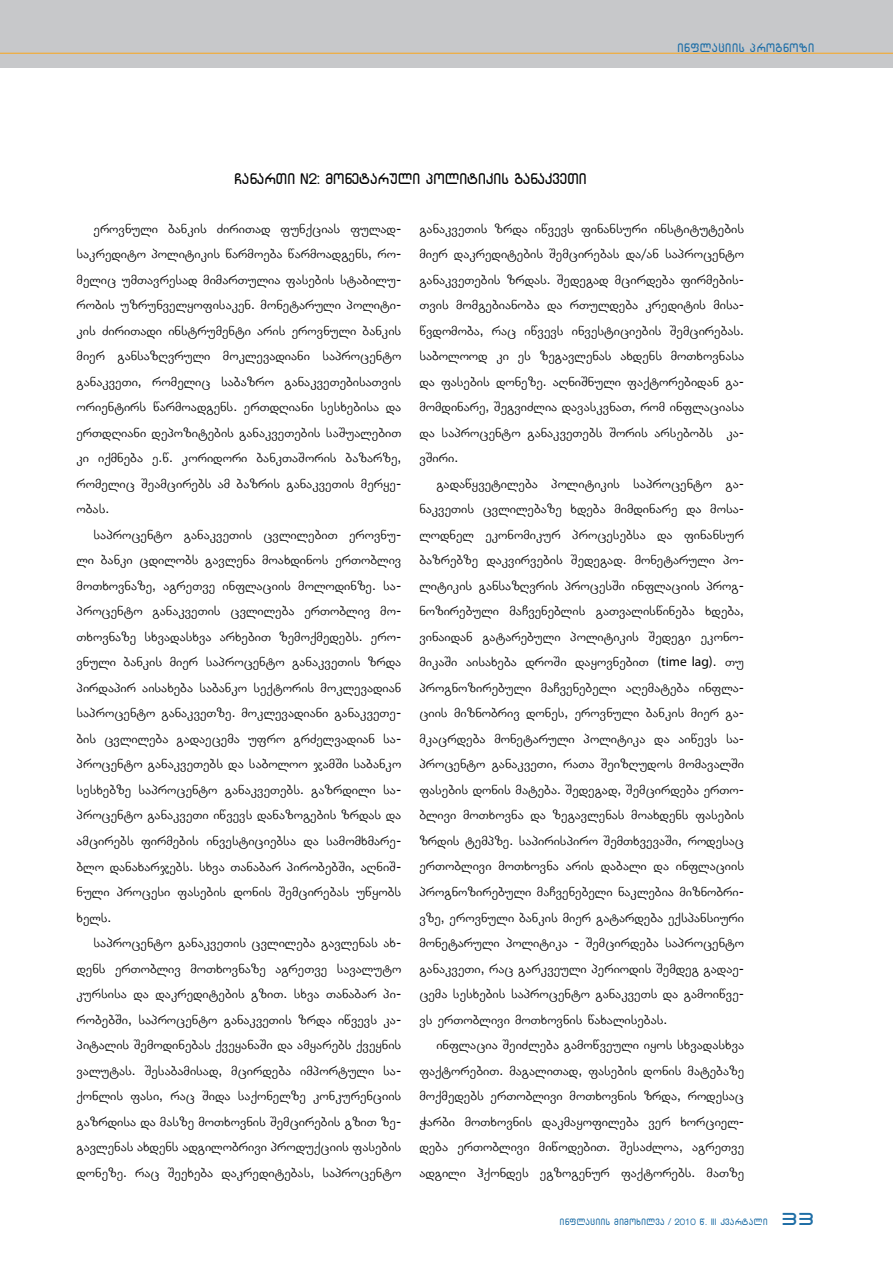
<style>
.page{position:relative;width:893px;height:1263px;background:#fff}
.page>*{position:absolute;margin:0;border:0;box-sizing:border-box;transform-origin:0 0}
.t1{font:15px "Sanet";letter-spacing:-.04em;color:#000}
.t2{font:13.5px/25.5px "A Kolkhety N";color:#000;text-align:justify}
.t3{font:12px "Sanet";color:#1e6ea6}
.t4{font:9px "Sanet";color:#1e6ea6}
.s1{font-family:"Myriad Pro"}
.s2{font-family:"Gotthard";font-size:18px}
</style>
<div class="page">
<div style="left:0;top:0;width:893px;height:68px;background:#c7c8ca"></div>
<hr style="left:0;top:53px;width:893px;height:1px;background:#faa61a">
<p class="t3" style="left:677px;top:40px;width:139px">INFLACIIS PROGNOZI</p>
<p class="t1" style="left:234px;top:170px;width:355px">CANARTI N2: MONETARULI POLITIKIS GANAKVETI</p>
<p class="t2" style="left:419px;top:215px;width:326px">GANAKVETIS ZRDA IWVEVS FINANSURI INSTITUTEBIS MIER DAKREDITEBIS SEMCIREBAS DA/AN SAPROCENTO GANAKVETEBIS ZRDAS. SEDEGAD MCIRDEBA FIRMEBIS-TVIS MOMGEBIANOBA DA RTULDEBA KREDITIS MISA-WVDOMOBA, RAC IWVEVS INVESTICIEBIS SEMCIREBAS.<br>SABOLOOD KI ES ZEGAVLENAS AXDENS MOTXOVNASA DA FASEBIS DONEZE. ARNISNULI FAQTOREBIDAN GA-MOMDINARE, SEGVIZLIA DAVASKVNAT, ROM INFLACIASA DA SAPROCENTO GANAKVETEBS SORIS ARSEBOBS KA-VSIRI.</p>
<p class="t2" style="left:419px;top:470px;width:326px;text-indent:17px">GADAWYVETILEBA POLITIKIS SAPROCENTO GA-NAKVETIS CVLILEBAZE XDEBA MIMDINARE DA MOSA-LODNEL EKONOMIKUR PROCESEBSA DA FINANSUR BAZREBZE DAKVIRVEBIS SEDEGAD. MONETARULI PO-LITIKIS GANSAZRVRIS PROCESSI INFLACIIS PROG-NOZIREBULI MACVENEBLIS GATVALISWINEBA XDEBA, VINAIDAN GATAREBULI POLITIKIS SEDEGI EKONO-MIKASI AISAXEBA DROSI DAYOVNEBIT (<span class="s1">time lag</span>). TU PROGNOZIREBULI MACVENEBELI AREMATEBA INFLA-CIIS MIZNOBRIV DONES, EROVNULI BANKIS MIER GA-MKACRDEBA MONETARULI POLITIKA DA AIWEVS SA-PROCENTO GANAKVETI, RATA SEIZRUDOS MOMAVALSI FASEBIS DONIS MATEBA. SEDEGAD, SEMCIRDEBA ERTO-BLIVI MOTXOVNA DA ZEGAVLENAS MOAXDENS FASEBIS ZRDIS TEMPZE. SAPIRISPIRO SEMTXVEVASI, RODESAC ERTOBLIVI MOTXOVNA ARIS DABALI DA INFLACIIS PROGNOZIREBULI MACVENEBELI NAKLEBIA MIZNOBRI-VZE, EROVNULI BANKIS MIER GATARDEBA EQSPANSIURI MONETARULI POLITIKA - SEMCIRDEBA SAPROCENTO GANAKVETI, RAC GARKVEULI PERIODIS SEMDEG GADAE-CEMA SESXEBIS SAPROCENTO GANAKVETS DA GAMOIWVE-VS ERTOBLIVI MOTXOVNIS WAXALISEBAS.</p>
<p class="t2" style="left:419px;top:1032px;width:326px;text-indent:17px">INFLACIA SEIZLEBA GAMOWVEULI IYOS SXVADASXVA FAQTOREBIT. MAGALITAD, FASEBIS DONIS MATEBAZE MOQMEDEBS ERTOBLIVI MOTXOVNIS ZRDA, RODESAC WARBI MOTXOVNIS DAKMAYOFILEBA VER XORCIEL-DEBA ERTOBLIVI MIWODEBIT. SESAZLOA, AGRETVE ADGILI HQONDES EGZOGENUR FAQTOREBS. MATZE</p>
<p class="t2" style="left:77px;top:215px;width:326px;text-indent:17px">EROVNULI BANKIS ZIRITAD FUNQCIAS FULAD-SAKREDITO POLITIKIS WARMOEBA WARMOADGENS, RO-MELIC UMTAVRESAD MIMARTULIA FASEBIS STABILU-ROBIS UZRUNVELYOFISAKEN. MONETARULI POLITI-KIS ZIRITADI INSTRUMENTI ARIS EROVNULI BANKIS MIER GANSAZRVRULI MOKLEVADIANI SAPROCENTO GANAKVETI, ROMELIC SABAZRO GANAKVETEBISATVIS ORIENTIRS WARMOADGENS. ERTDRIANI SESXEBISA DA ERTDRIANI DEPOZITEBIS GANAKVETEBIS SASUALEBIT KI IQMNEBA E.W. KORIDORI BANKTASORIS BAZARZE, ROMELIC SEAMCIREBS AM BAZRIS GANAKVETIS MERYE-OBAS.</p>
<p class="t2" style="left:77px;top:521px;width:326px;text-indent:17px">SAPROCENTO GANAKVETIS CVLILEBIT EROVNU-LI BANKI CDILOBS GAVLENA MOAXDINOS ERTOBLIV MOTXOVNAZE, AGRETVE INFLACIIS MOLODINZE. SA-PROCENTO GANAKVETIS CVLILEBA ERTOBLIV MO-TXOVNAZE SXVADASXVA ARXEBIT ZEMOQMEDEBS. ERO-VNULI BANKIS MIER SAPROCENTO GANAKVETIS ZRDA PIRDAPIR AISAXEBA SABANKO SEQTORIS MOKLEVADIAN SAPROCENTO GANAKVETZE. MOKLEVADIANI GANAKVETE-BIS CVLILEBA GADAECEMA UFRO GRZELVADIAN SA-PROCENTO GANAKVETEBS DA SABOLOO JAMSI SABANKO SESXEBZE SAPROCENTO GANAKVETEBS. GAZRDILI SA-PROCENTO GANAKVETI IWVEVS DANAZOGEBIS ZRDAS DA AMCIREBS FIRMEBIS INVESTICIEBSA DA SAMOMXMARE-BLO DANAXARJEBS. SXVA TANABAR PIROBEBSI, ARNIS-NULI PROCESI FASEBIS DONIS SEMCIREBAS UWYOBS XELS.</p>
<p class="t2" style="left:77px;top:930px;width:326px;text-indent:17px">SAPROCENTO GANAKVETIS CVLILEBA GAVLENAS AX-DENS ERTOBLIV MOTXOVNAZE AGRETVE SAVALUTO KURSISA DA DAKREDITEBIS GZIT. SXVA TANABAR PI-ROBEBSI, SAPROCENTO GANAKVETIS ZRDA IWVEVS KA-PITALIS SEMODINEBAS QVEYANASI DA AMYAREBS QVEYNIS VALUTAS. SESABAMISAD, MCIRDEBA IMPORTULI SA-QONLIS FASI, RAC SIDA SAQONELZE KONKURENCIIS GAZRDISA DA MASZE MOTXOVNIS SEMCIREBIS GZIT ZE-GAVLENAS AXDENS ADGILOBRIVI PRODUQCIIS FASEBIS DONEZE. RAC SEEXEBA DAKREDITEBAS, SAPROCENTO</p>
<p class="t4" style="left:560px;top:1217px;width:257px">INFLACIIS MIMOXILVA / 2010 W. III KVARTALI <span class="s2">33</span></p>
</div>
